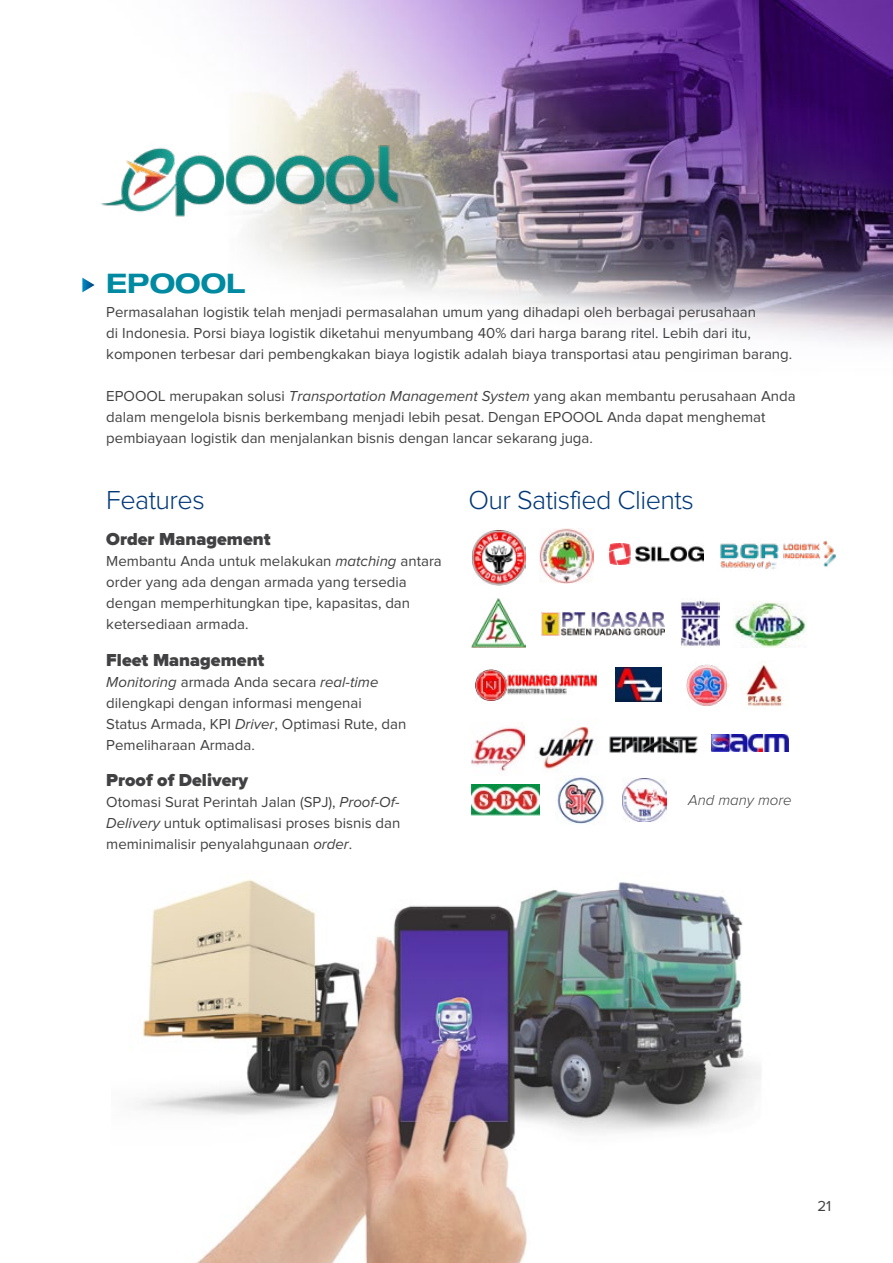
<style>
.page{position:relative;width:893px;height:1263px;background:#fff}
.page>*{position:absolute;margin:0;border:0;box-sizing:border-box;transform-origin:0 0}
.t1{font:300 27px "Proxima Nova";letter-spacing:-.02em;color:#003878}
.t2{font:700 expanded 27px "Helvetica Neue LT Std";color:#008aa2}
.t3{font:900 18px "Proxima Nova";color:#414042}
.t4{font:15px/21px "Proxima Nova";color:#414042}
.t5{font:italic 300 15px "Proxima Nova";color:#414042}
.s1{font-style:italic}
</style>
<div class="page">
<img style="left:82px;top:0;width:811px;height:816px">
<img style="left:139px;top:879px;width:622px;height:384px">
<img style="left:82px;top:97px;width:363px;height:166px">
<svg style="left:82px;top:278px;width:13px;height:14px"></svg>
<img style="left:472px;top:531px;width:54px;height:54px">
<img style="left:733px;top:601px;width:73px;height:46px">
<img style="left:539px;top:528px;width:55px;height:55px">
<img style="left:471px;top:599px;width:54px;height:48px">
<img style="left:541px;top:612px;width:123px;height:23px">
<img style="left:475px;top:669px;width:122px;height:32px">
<img style="left:615px;top:667px;width:46px;height:34px">
<img style="left:680px;top:598px;width:40px;height:50px">
<img style="left:740px;top:660px;width:49px;height:49px">
<img style="left:685px;top:661px;width:44px;height:47px">
<img style="left:472px;top:722px;width:52px;height:53px">
<img style="left:712px;top:735px;width:77px;height:17px">
<img style="left:526px;top:719px;width:85px;height:59px">
<img style="left:607px;top:733px;width:94px;height:23px">
<img style="left:471px;top:784px;width:68px;height:32px">
<img style="left:556px;top:775px;width:49px;height:49px">
<img style="left:623px;top:778px;width:44px;height:44px">
<img style="left:719px;top:539px;width:119px;height:31px">
<img style="left:609px;top:543px;width:94px;height:21px">
<h1 class="t2" style="left:106px;top:266px;width:141px">EPOOOL</h1>
<p class="t4" style="left:106px;top:302px;width:687px">Permasalahan logistik telah menjadi permasalahan umum yang dihadapi oleh berbagai perusahaan<br>di Indonesia. Porsi biaya logistik diketahui menyumbang 40% dari harga barang ritel. Lebih dari itu, komponen terbesar dari pembengkakan biaya logistik adalah biaya transportasi atau pengiriman barang.</p>
<p class="t4" style="left:106px;top:386px;width:691px">EPOOOL merupakan solusi <span class="s1">Transportation Management System</span> yang akan membantu perusahaan Anda dalam mengelola bisnis berkembang menjadi lebih pesat. Dengan EPOOOL Anda dapat menghemat pembiayaan logistik dan menjalankan bisnis dengan lancar sekarang juga.</p>
<h1 class="t1" style="left:106px;top:488px;width:100px">Features</h1>
<p class="t3" style="left:106px;top:531px;width:166px">Order Management</p>
<p class="t4" style="left:106px;top:552px;width:337px">Membantu Anda untuk melakukan <span class="s1">matching</span> antara order yang ada dengan armada yang tersedia dengan memperhitungkan tipe, kapasitas, dan ketersediaan armada.</p>
<p class="t3" style="left:106px;top:651px;width:160px">Fleet Management</p>
<p class="t4" style="left:106px;top:672px;width:302px"><span class="s1">Monitoring</span> armada Anda secara <span class="s1">real-time </span>dilengkapi dengan informasi mengenai<br>Status Armada, KPI <span class="s1">Driver</span>, Optimasi Rute, dan Pemeliharaan Armada.</p>
<p class="t3" style="left:106px;top:771px;width:143px">Proof of Delivery</p>
<p class="t4" style="left:106px;top:792px;width:296px;text-align:justify">Otomasi Surat Perintah Jalan (SPJ), <span class="s1">Proof-Of-Delivery</span> untuk optimalisasi proses bisnis dan meminimalisir penyalahgunaan <span class="s1">order</span>.</p>
<h1 class="t1" style="left:468px;top:488px;width:227px">Our Satisfied Clients</h1>
<p class="t5" style="left:688px;top:793px;width:105px">And many more</p>
<p class="t4" style="left:817px;top:1196px;width:15px">21</p>
</div>
